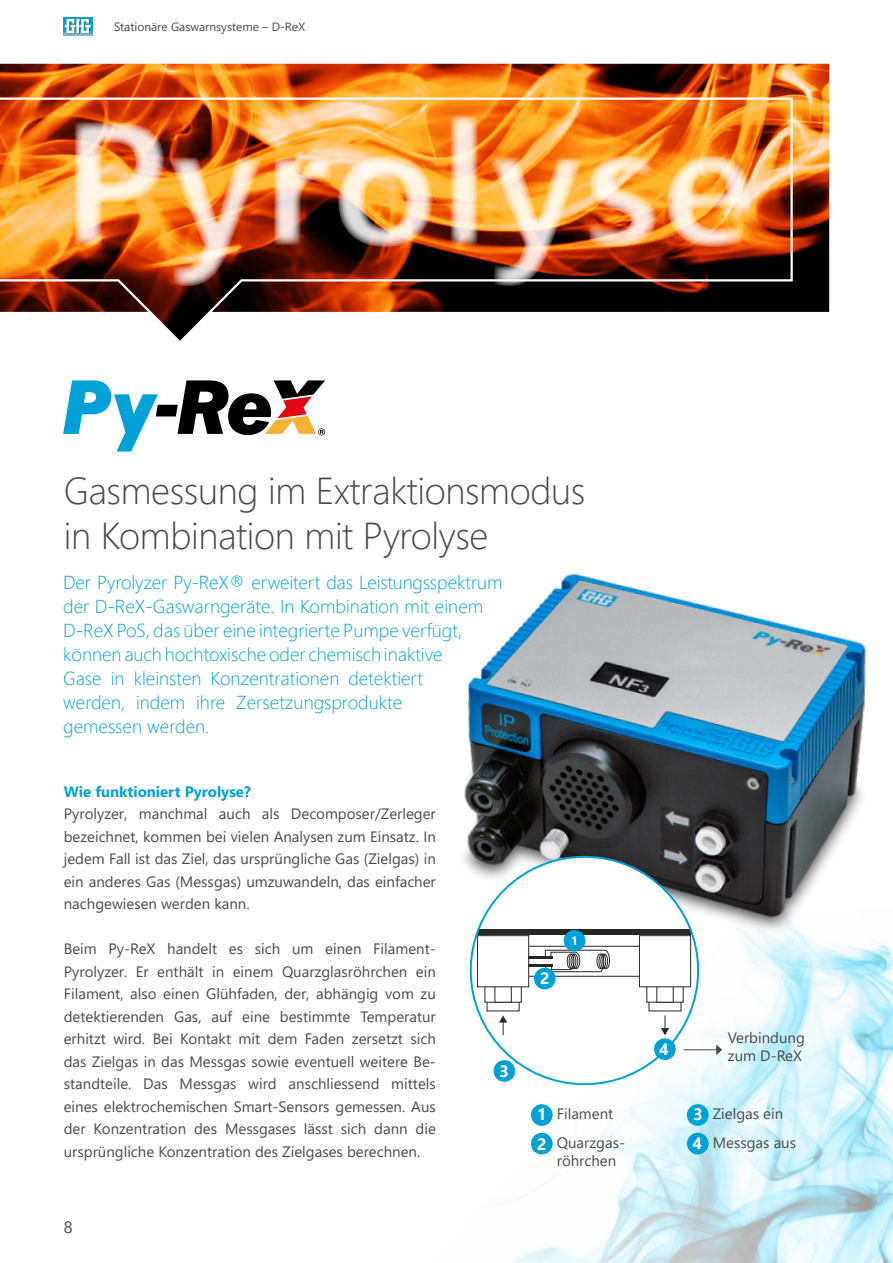
<style>
.page{position:relative;width:893px;height:1263px;background:#fff}
.page>*{position:absolute;margin:0;border:0;box-sizing:border-box;transform-origin:0 0}
.t1{font:700 175.5px "Segoe UI";color:#fff}
.t2{font:300 37.5px "Segoe UI";letter-spacing:-.01em;color:#4a4a49}
.t3{font:300 18.75px/24px "Segoe UI";color:#00a1d6}
.t4{font:700 16.5px "Segoe UI";color:#fff}
.t5{font:16.5px "Segoe UI";color:#4a4a49}
.t6{font:15px/22.5px "Segoe UI";color:#4a4a49;text-align:justify}
.t7{font:700 15px "Segoe UI";color:#00a1d6}
.t8{font:12px "Segoe UI";color:#4a4a49}
.t9{font:700 12px "Segoe UI";color:#fff}
</style>
<div class="page">
<img style="left:469px;top:955px;width:424px;height:308px">
<svg style="left:63px;top:380px;width:262px;height:72px"></svg>
<img style="left:464px;top:573px;width:428px;height:382px">
<img style="left:0;top:64px;width:829px;height:248px">
<svg style="left:0;top:96px;width:794px;height:245px;background:#c07438"></svg>
<div style="left:531px;top:1104px;width:22px;height:22px;background:#00a1d6;border-radius:50%"></div>
<div style="left:531px;top:1133px;width:22px;height:21px;background:#00a1d6;border-radius:50%"></div>
<div style="left:687px;top:1104px;width:22px;height:22px;background:#00a1d6;border-radius:50%"></div>
<div style="left:687px;top:1133px;width:22px;height:21px;background:#00a1d6;border-radius:50%"></div>
<div style="left:471px;top:857px;width:227px;height:227px;background:#fff;border-radius:50%"></div>
<svg style="left:661px;top:1015px;width:8px;height:20px"></svg>
<svg style="left:499px;top:1015px;width:8px;height:20px"></svg>
<svg style="left:544px;top:949px;width:66px;height:23px"></svg>
<hr style="left:529px;top:956px;width:24px;height:2px;background:#000">
<hr style="left:529px;top:964px;width:24px;height:3px;background:#000">
<div style="left:477px;top:928px;width:214px;height:6px;background:#272727"></div>
<div style="left:564px;top:930px;width:21px;height:21px;background:#00a1d6;border-radius:50%"></div>
<div style="left:534px;top:968px;width:22px;height:21px;background:#00a1d6;border-radius:50%"></div>
<div style="left:494px;top:1060px;width:21px;height:22px;background:#00a1d6;border-radius:50%"></div>
<div style="left:654px;top:1038px;width:22px;height:22px;background:#00a1d6;border-radius:50%"></div>
<hr style="left:684px;top:1049px;width:33px;height:1px;background:#4a4a49">
<svg style="left:716px;top:1044px;width:6px;height:11px"></svg>
<svg style="left:63px;top:17px;width:30px;height:19px"></svg>
<p class="t8" style="left:114px;top:15px;width:192px">Stationäre Gaswarnsysteme – D-ReX</p>
<h1 class="t1" style="left:61px;top:17px;width:697px">Pyrolyse</h1>
<p class="t2" style="left:64px;top:455px;width:523px">Gasmessung im Extraktionsmodus</p>
<p class="t2" style="left:64px;top:500px;width:426px">in Kombination mit Pyrolyse</p>
<p class="t3" style="left:63px;top:569px;width:441px">Der Pyrolyzer Py-ReX® erweitert das Leistungsspektrum der D-ReX-Gaswarngeräte. In Kombination mit einem D-ReX PoS, das über eine integrierte Pumpe verfügt, können auch hochtoxische oder chemisch inaktive<br>Gase in kleinsten Konzentrationen detektiert<br>werden, indem ihre Zersetzungsprodukte<br>gemessen werden.</p>
<p class="t7" style="left:64px;top:777px;width:188px">Wie funktioniert Pyrolyse?</p>
<p class="t6" style="left:64px;top:801px;width:374px">Pyrolyzer, manchmal auch als Decomposer/Zerleger bezeichnet, kommen bei vielen Analysen zum Einsatz. In jedem Fall ist das Ziel, das ursprüngliche Gas (Zielgas) in ein anderes Gas (Messgas) umzuwandeln, das einfacher nachgewiesen werden kann.</p>
<p class="t6" style="left:64px;top:936px;width:374px">Beim Py-ReX handelt es sich um einen Filament-Pyrolyzer. Er enthält in einem Quarzglasröhrchen ein Filament, also einen Glühfaden, der, abhängig vom zu detektierenden Gas, auf eine bestimmte Temperatur erhitzt wird. Bei Kontakt mit dem Faden zersetzt sich das Zielgas in das Messgas sowie eventuell weitere Be&shy;standteile. Das Messgas wird anschliessend mittels eines elektrochemischen Smart-Sensors gemessen. Aus der Konzentration des Messgases lässt sich dann die ursprüngliche Konzentration des Zielgases berechnen.</p>
<p class="t5" style="left:64px;top:1212px;width:10px">8</p>
<p class="t4" style="left:500px;top:1056px;width:11px">3</p>
<p class="t4" style="left:540px;top:962px;width:11px">2</p>
<p class="t9" style="left:571px;top:929px;width:8px">1</p>
<p class="t4" style="left:537px;top:1099px;width:11px">1</p>
<p class="t6" style="left:557px;top:1101px;width:58px">Filament</p>
<p class="t4" style="left:537px;top:1128px;width:11px">2</p>
<p class="t6" style="left:557px;top:1132px;width:70px;line-height:18px">Quarzgas&shy;röhrchen</p>
<p class="t4" style="left:659px;top:1034px;width:11px">4</p>
<p class="t6" style="left:728px;top:1027px;width:79px;line-height:18px">Verbindung zum D-ReX</p>
<p class="t4" style="left:694px;top:1099px;width:11px">3</p>
<p class="t6" style="left:713px;top:1101px;width:72px">Zielgas ein</p>
<p class="t4" style="left:692px;top:1128px;width:11px">4</p>
<p class="t6" style="left:713px;top:1130px;width:85px">Messgas aus</p>
</div>
